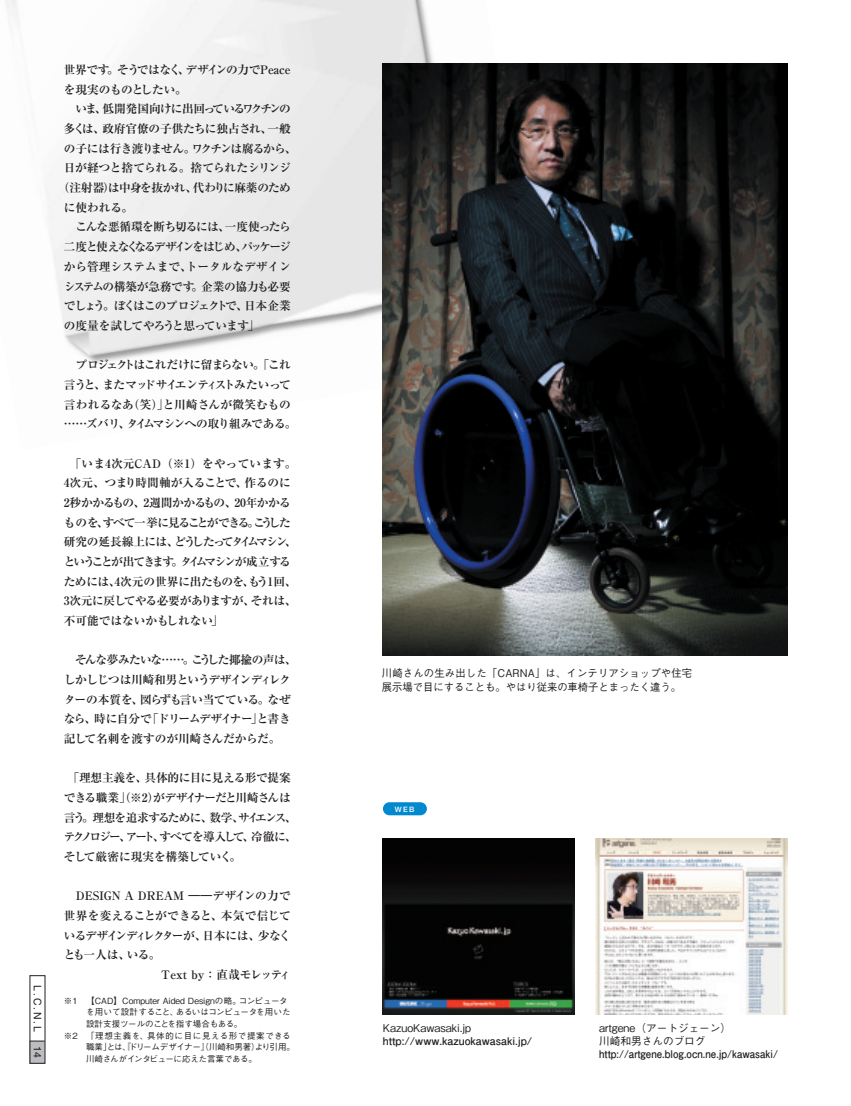
<style>
.page{position:relative;width:851px;height:1106px;background:#fff}
.page>*{position:absolute;margin:0;border:0;box-sizing:border-box;transform-origin:0 0}
.t1{font:700 11.7px/19.6px "Ryumin Pro";letter-spacing:-.04em;color:#231f20}
.t2{font:700 11.7px/19.6px "Ryumin Pro";letter-spacing:-.06em;color:#231f20}
.t3{font:700 11.7px "Ryumin Pro";color:#231f20}
.t4{font:700 11.7px "Ryumin Pro";letter-spacing:-.16em;color:#231f20}
.t5{font:700 11.7px "Ryumin Pro";letter-spacing:-.08em;color:#231f20}
.t6{font:700 11.7px "Ryumin Pro";letter-spacing:-.095em;color:#231f20}
.t7{font:700 11.7px "Ryumin Pro";letter-spacing:-.125em;color:#231f20}
.t8{font:700 11.7px "Ryumin Pro";letter-spacing:-.1em;color:#231f20}
.t9{font:700 11.7px "Ryumin Pro";letter-spacing:-.015em;color:#231f20}
.t10{font:700 11.7px "Ryumin Pro";letter-spacing:-.02em;color:#231f20}
.t11{font:700 11.7px "Ryumin Pro";letter-spacing:-.005em;color:#231f20}
.t12{font:700 11.7px "Ryumin Pro";letter-spacing:.025em;color:#231f20}
.t13{font:500 10.65px/12.8px "Gothic BBB Pro";color:#231f20}
.t14{font:700 10.65px "Futo Go B101 Pro";color:#231f20;scale:.92 1}
.t15{font:700 10.65px "Futo Go B101 Pro";color:#231f20}
.t16{font:10.5px "Helvetica";color:#231f20}
.t17{font:500 8.55px "Gothic BBB Pro";color:#231f20}
.t18{font:500 8.55px "Gothic BBB Pro";letter-spacing:.075em;color:#231f20}
.t19{font:500 8.55px "Gothic BBB Pro";letter-spacing:-.04em;color:#231f20}
.t20{font:500 7.5px "Helvetica Neue";color:#fff}
</style>
<div class="page">
<img style="left:6px;top:0;width:541px;height:450px">
<div style="left:30px;top:1041px;width:15px;height:22px;background:#bcbdc0"></div>
<svg style="left:30px;top:1040px;width:15px;height:1px"></svg>
<img style="left:383px;top:838px;width:191px;height:176px">
<img style="left:595px;top:838px;width:192px;height:176px">
<div style="left:383px;top:802px;width:44px;height:13px;background:#0089cf;border-radius:7px"></div>
<img style="left:383px;top:64px;width:404px;height:591px">
<p class="t16" style="left:41px;top:985px;width:48px;rotate:90deg">L.C.N.L</p>
<p class="t16" style="left:41px;top:1046px;width:13px;rotate:90deg">14</p>
<p class="t1" style="left:64px;top:59px;width:228px">世界です。そうではなく、デザインの力でPeaceを現実のものとしたい。</p>
<p class="t8" style="left:75px;top:100px;width:217px">いま、低開発国向けに出回っているワクチンの</p>
<p class="t9" style="left:64px;top:119px;width:228px">多くは、政府官僚の子供たちに独占され、一般</p>
<p class="t5" style="left:64px;top:139px;width:234px">の子には行き渡りません。ワクチンは腐るから、</p>
<p class="t1" style="left:64px;top:157px;width:228px">日が経つと捨てられる。捨てられたシリンジ</p>
<p class="t1" style="left:58px;top:177px;width:234px">（注射器）は中身を抜かれ、代わりに麻薬のため</p>
<p class="t1" style="left:64px;top:197px;width:71px">に使われる。</p>
<p class="t2" style="left:75px;top:216px;width:217px">こんな悪循環を断ち切るには、一度使ったら</p>
<p class="t4" style="left:64px;top:237px;width:228px">二度と使えなくなるデザインをはじめ、パッケージ</p>
<p class="t11" style="left:64px;top:257px;width:228px">から管理システムまで、トータルなデザイン</p>
<p class="t10" style="left:64px;top:277px;width:228px">システムの構築が急務です。企業の協力も必要</p>
<p class="t6" style="left:64px;top:296px;width:228px">でしょう。ぼくはこのプロジェクトで、日本企業</p>
<p class="t1" style="left:64px;top:315px;width:197px">の度量を試してやろうと思っています」</p>
<p class="t1" style="left:64px;top:354px;width:234px;text-align:center">プロジェクトはこれだけに留まらない。「これ<br>言うと、またマッドサイエンティストみたいって言われるなあ（笑）」と川崎さんが微笑むもの……ズバリ、タイムマシンへの取り組みである。</p>
<p class="t1" style="left:64px;top:452px;width:234px;text-indent:6px">「いま4次元CAD（※1）をやっています。<br>4次元、つまり時間軸が入ることで、作るのに<br>2秒かかるもの、2週間かかるもの、20年かかるものを、すべて一挙に見ることができる。こうした研究の延長線上には、どうしたってタイムマシン、ということが出てきます。タイムマシンが成立するためには、4次元の世界に出たものを、もう1回、<br>3次元に戻してやる必要がありますが、それは、不可能ではないかもしれない」</p>
<p class="t1" style="left:64px;top:649px;width:234px;text-indent:11px">そんな夢みたいな……。こうした揶揄の声は、しかしじつは川崎和男というデザインディレクターの本質を、図らずも言い当てている。なぜなら、時に自分で「ドリームデザイナー」と書き記して名刺を渡すのが川崎さんだからだ。</p>
<p class="t2" style="left:64px;top:767px;width:234px;text-indent:4px">「理想主義を、具体的に目に見える形で提案できる職業」（※2）がデザイナーだと川崎さんは言う。理想を追求するために、数学、サイエンス、テクノロジー、アート、すべてを導入して、冷徹に、そして厳密に現実を構築していく。</p>
<p class="t3" style="left:76px;top:886px;width:216px">DESIGN A DREAM ――デザインの力で</p>
<p class="t12" style="left:64px;top:906px;width:228px">世界を変えることができると、本気で信じて</p>
<p class="t7" style="left:64px;top:926px;width:228px">いるデザインディレクターが、日本には、少なく</p>
<p class="t1" style="left:64px;top:944px;width:98px">とも一人は、いる。</p>
<p class="t3" style="left:161px;top:965px;width:131px">Text by：直哉モレッティ</p>
<p class="t17" style="left:64px;top:993px;width:225px">※1 【CAD】Computer Aided Designの略。コンピュータ</p>
<p class="t17" style="left:86px;top:1005px;width:206px">を用いて設計すること、あるいはコンピュータを用いた</p>
<p class="t17" style="left:86px;top:1016px;width:158px">設計支援ツールのことを指す場合もある。</p>
<p class="t18" style="left:64px;top:1028px;width:228px">※2 「理想主義を、具体的に目に見える形で提案できる</p>
<p class="t17" style="left:86px;top:1040px;width:210px">職業」とは、『ドリームデザイナー』（川崎和男著）より引用。</p>
<p class="t19" style="left:86px;top:1051px;width:172px">川崎さんがインタビューに応えた言葉である。</p>
<p class="t13" style="left:382px;top:665px;width:312px;line-height:13.8px">川崎さんの生み出した「CARNA」は、インテリアショップや住宅展示場で目にすることも。やはり従来の車椅子とまったく違う。</p>
<p class="t20" style="left:395px;top:806px;width:21px">WEB</p>
<p class="t13" style="left:383px;top:1020px;width:90px">KazuoKawasaki.jp</p>
<p class="t15" style="left:383px;top:1032px;width:151px">http://www.kazuokawasaki.jp/</p>
<p class="t13" style="left:599px;top:1020px;width:133px">artgene（アートジェーン）川崎和男さんのブログ</p>
<p class="t14" style="left:599px;top:1045px;width:196px">http://artgene.blog.ocn.ne.jp/kawasaki/</p>
</div>
